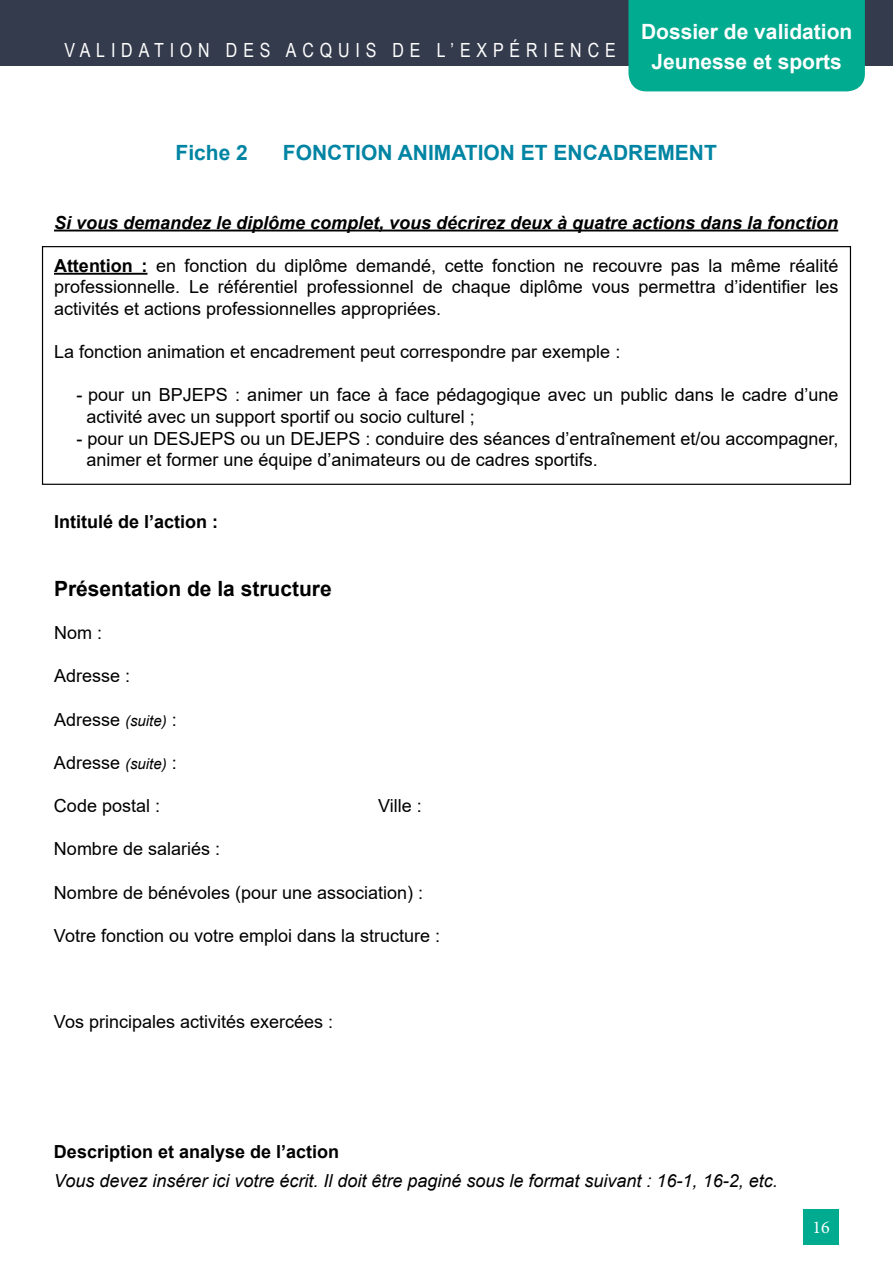
<style>
.page{position:relative;width:893px;height:1263px;background:#fff}
.page>*{position:absolute;margin:0;border:0;box-sizing:border-box;transform-origin:0 0}
.t1{font:700 21px "Arial";color:#0084a3}
.t2{font:700 21px/30.6px "Arial";color:#fff;text-align:center}
.t3{font:700 21px "Arial";color:#000}
.t4{font:19.5px "Arial Narrow";letter-spacing:.3em;color:#fff}
.t5{font:18px/21.6px "Arial";color:#000}
.t6{font:italic 18px "Arial";color:#000}
.t7{font:italic 700 18px "Arial";color:#000}
.t8{font:700 18px "Arial";color:#000}
.t9{font:18px "Minion Pro";color:#fff}
.s1{font-weight:700}
.s2{font-style:italic;font-size:15px}
</style>
<div class="page">
<div style="left:0;top:0;width:893px;height:65px;background:#343b4c"></div>
<div style="left:628px;top:0;width:237px;height:91px;background:#00ab90"></div>
<div style="left:803px;top:1209px;width:36px;height:35px;background:#00ab90"></div>
<hr style="left:54px;top:230px;width:784px;height:1px;background:#000">
<hr style="left:54px;top:273px;width:93px;height:2px;background:#000">
<div style="left:42px;top:246px;width:809px;height:239px;border:1px solid #000"></div>
<p class="t4" style="left:64px;top:36px;width:553px">VALIDATION DES ACQUIS DE L’EXPÉRIENCE</p>
<p class="t2" style="left:641px;top:16px;width:213px">Dossier de validation<br>Jeunesse et sports</p>
<p class="t1" style="left:176px;top:138px;width:74px">Fiche 2</p>
<p class="t1" style="left:283px;top:138px;width:435px">FONCTION ANIMATION ET ENCADREMENT</p>
<p class="t7" style="left:54px;top:210px;width:786px">Si vous demandez le diplôme complet, vous décrirez deux à quatre actions dans la fonction</p>
<p class="t5" style="left:54px;top:255px;width:786px;text-align:justify"><span class="s1">Attention :</span> en fonction du diplôme demandé, cette fonction ne recouvre pas la même réalité professionnelle. Le référentiel professionnel de chaque diplôme vous permettra d’identifier les activités et actions professionnelles appropriées.</p>
<p class="t5" style="left:54px;top:341px;width:568px">La fonction animation et encadrement peut correspondre par exemple :</p>
<p class="t5" style="left:87px;top:384px;width:753px;text-indent:-10px">- pour un BPJEPS : animer un face à face pédagogique avec un public dans le cadre d’une activité avec un support sportif ou socio culturel ;</p>
<p class="t5" style="left:87px;top:427px;width:753px;text-indent:-10px">- pour un DESJEPS ou un DEJEPS : conduire des séances d’entraînement et/ou accompagner, animer et former une équipe d’animateurs ou de cadres sportifs.</p>
<p class="t8" style="left:54px;top:509px;width:166px">Intitulé de l’action :</p>
<p class="t3" style="left:54px;top:574px;width:279px">Présentation de la structure</p>
<p class="t5" style="left:54px;top:622px;width:50px">Nom :</p>
<p class="t5" style="left:54px;top:665px;width:78px">Adresse :</p>
<p class="t5" style="left:54px;top:708px;width:124px">Adresse <span class="s2">(suite)</span> :</p>
<p class="t5" style="left:54px;top:752px;width:124px">Adresse <span class="s2">(suite)</span> :</p>
<p class="t5" style="left:54px;top:795px;width:108px">Code postal :</p>
<p class="t5" style="left:378px;top:795px;width:45px">Ville :</p>
<p class="t5" style="left:54px;top:838px;width:168px">Nombre de salariés :</p>
<p class="t5" style="left:54px;top:881px;width:371px">Nombre de bénévoles (pour une association) :</p>
<p class="t5" style="left:54px;top:924px;width:388px">Votre fonction ou votre emploi dans la structure :</p>
<p class="t5" style="left:54px;top:1011px;width:281px">Vos principales activités exercées :</p>
<p class="t8" style="left:54px;top:1139px;width:287px">Description et analyse de l’action</p>
<p class="t6" style="left:54px;top:1168px;width:725px">Vous devez insérer ici votre écrit. Il doit être paginé sous le format suivant : 16-1, 16-2, etc.</p>
<p class="t9" style="left:813px;top:1215px;width:19px">16</p>
</div>
